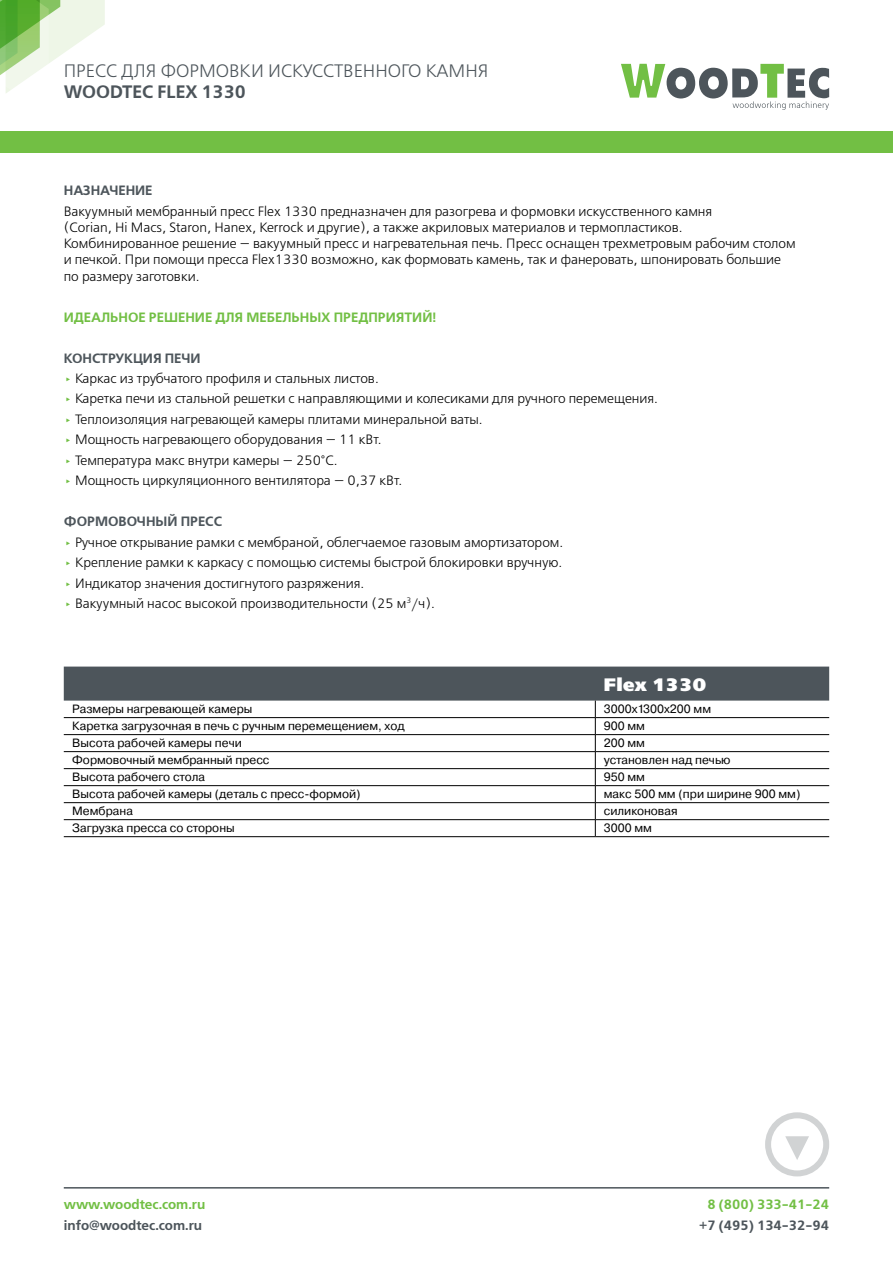
<style>
.page{position:relative;width:893px;height:1263px;background:#fff}
.page>*{position:absolute;margin:0;border:0;box-sizing:border-box;transform-origin:0 0}
.t1{font:18px "Free Set Light C";color:#4d555b}
.t2{font:18px "Free Set Demi C";color:#4d555b}
.t3{font:18px "Free Set Extra Bold C";letter-spacing:.02em;color:#fff}
.t4{font:13.5px/20.4px "Free Set Light C";color:#000}
.t5{font:13.5px "Free Set Demi C";color:#4d555b}
.t6{font:13.5px "Free Set Demi C";color:#72bf44}
.t7{font:12px "Pragmatica";color:#000}
.s1{font-family:"Pragmatica";color:#72bf44}
</style>
<div class="page">
<svg style="left:0;top:0;width:105px;height:93px"></svg>
<svg style="left:621px;top:64px;width:208px;height:46px"></svg>
<div style="left:0;top:131px;width:893px;height:21px;background:#72bf44"></div>
<hr style="left:64px;top:1187px;width:765px;height:1px;background:#4d555b">
<div style="left:765px;top:1112px;width:64px;height:64px;border:6px solid #d1d3d4;border-radius:50%"></div>
<svg style="left:785px;top:1136px;width:24px;height:24px"></svg>
<svg style="left:64px;top:666px;width:765px;height:170px"></svg>
<hr style="left:64px;top:836px;width:531px;height:1px;background:#000">
<hr style="left:595px;top:836px;width:234px;height:1px;background:#000">
<h1 class="t1" style="left:64px;top:61px;width:426px">ПРЕСС ДЛЯ ФОРМОВКИ ИСКУССТВЕННОГО КАМНЯ</h1>
<h1 class="t2" style="left:64px;top:82px;width:184px">WOODTEC FLEX 1330</h1>
<p class="t5" style="left:64px;top:183px;width:90px">НАЗНАЧЕНИЕ</p>
<p class="t4" style="left:64px;top:204px;width:733px;line-height:16.2px">Вакуумный мембранный пресс Flex 1330 предназначен для разогрева и формовки искусственного камня<br>(Corian, Hi Macs, Staron, Hanex, Kerrock и другие), а также акриловых материалов и термопластиков.<br>Комбинированное решение — вакуумный пресс и нагревательная печь. Пресс оснащен трехметровым рабочим столом и печкой. При помощи пресса Flex1330 возможно, как формовать камень, так и фанеровать, шпонировать большие по размеру заготовки.</p>
<p class="t6" style="left:64px;top:309px;width:374px">ИДЕАЛЬНОЕ РЕШЕНИЕ ДЛЯ МЕБЕЛЬНЫХ ПРЕДПРИЯТИЙ!</p>
<p class="t5" style="left:64px;top:350px;width:138px">КОНСТРУКЦИЯ ПЕЧИ</p>
<p class="t4" style="left:64px;top:369px;width:596px"><span class="s1">‣</span> Каркас из трубчатого профиля и стальных листов.<br><span class="s1">‣</span> Каретка печи из стальной решетки с направляющими и колесиками для ручного перемещения. <span class="s1">‣</span> Теплоизоляция нагревающей камеры плитами минеральной ваты.<br><span class="s1">‣</span> Мощность нагревающего оборудования — 11 кВт.<br><span class="s1">‣</span> Температура макс внутри камеры — 250°C.<br><span class="s1">‣</span> Мощность циркуляционного вентилятора — 0,37 кВт.</p>
<p class="t5" style="left:64px;top:514px;width:160px">ФОРМОВОЧНЫЙ ПРЕСС</p>
<p class="t4" style="left:64px;top:532px;width:501px"><span class="s1">‣</span> Ручное открывание рамки с мембраной, облегчаемое газовым амортизатором. <span class="s1">‣</span> Крепление рамки к каркасу с помощью системы быстрой блокировки вручную. <span class="s1">‣</span> Индикатор значения достигнутого разряжения.<br><span class="s1">‣</span> Вакуумный насос высокой производительности (25 м<sup>3</sup>/ч).</p>
<h1 class="t3" style="left:604px;top:674px;width:104px">Flex 1330</h1>
<p class="t7" style="left:72px;top:702px;width:182px">Размеры нагревающей камеры</p>
<p class="t7" style="left:604px;top:702px;width:109px">3000x1300x200 мм</p>
<p class="t7" style="left:72px;top:719px;width:334px">Каретка загрузочная в печь с ручным перемещением, ход</p>
<p class="t7" style="left:604px;top:719px;width:43px">900 мм</p>
<p class="t7" style="left:72px;top:736px;width:171px">Высота рабочей камеры печи</p>
<p class="t7" style="left:604px;top:736px;width:43px">200 мм</p>
<p class="t7" style="left:72px;top:753px;width:199px">Формовочный мембранный пресс</p>
<p class="t7" style="left:604px;top:753px;width:128px">установлен над печью</p>
<p class="t7" style="left:72px;top:770px;width:134px">Высота рабочего стола</p>
<p class="t7" style="left:604px;top:770px;width:43px">950 мм</p>
<p class="t7" style="left:72px;top:787px;width:290px">Высота рабочей камеры (деталь с пресс-формой)</p>
<p class="t7" style="left:604px;top:787px;width:198px">макс 500 мм (при ширине 900 мм)</p>
<p class="t7" style="left:72px;top:804px;width:62px">Мембрана</p>
<p class="t7" style="left:604px;top:804px;width:75px">силиконовая</p>
<p class="t7" style="left:72px;top:821px;width:164px">Загрузка пресса со стороны</p>
<p class="t7" style="left:604px;top:821px;width:50px">3000 мм</p>
<p class="t6" style="left:64px;top:1197px;width:143px">www.woodtec.com.ru</p>
<p class="t5" style="left:64px;top:1218px;width:140px">info@woodtec.com.ru</p>
<p class="t6" style="left:707px;top:1197px;width:123px">8 (800) 333-41-24</p>
<p class="t5" style="left:699px;top:1217px;width:131px">+7 (495) 134-32-94</p>
</div>
